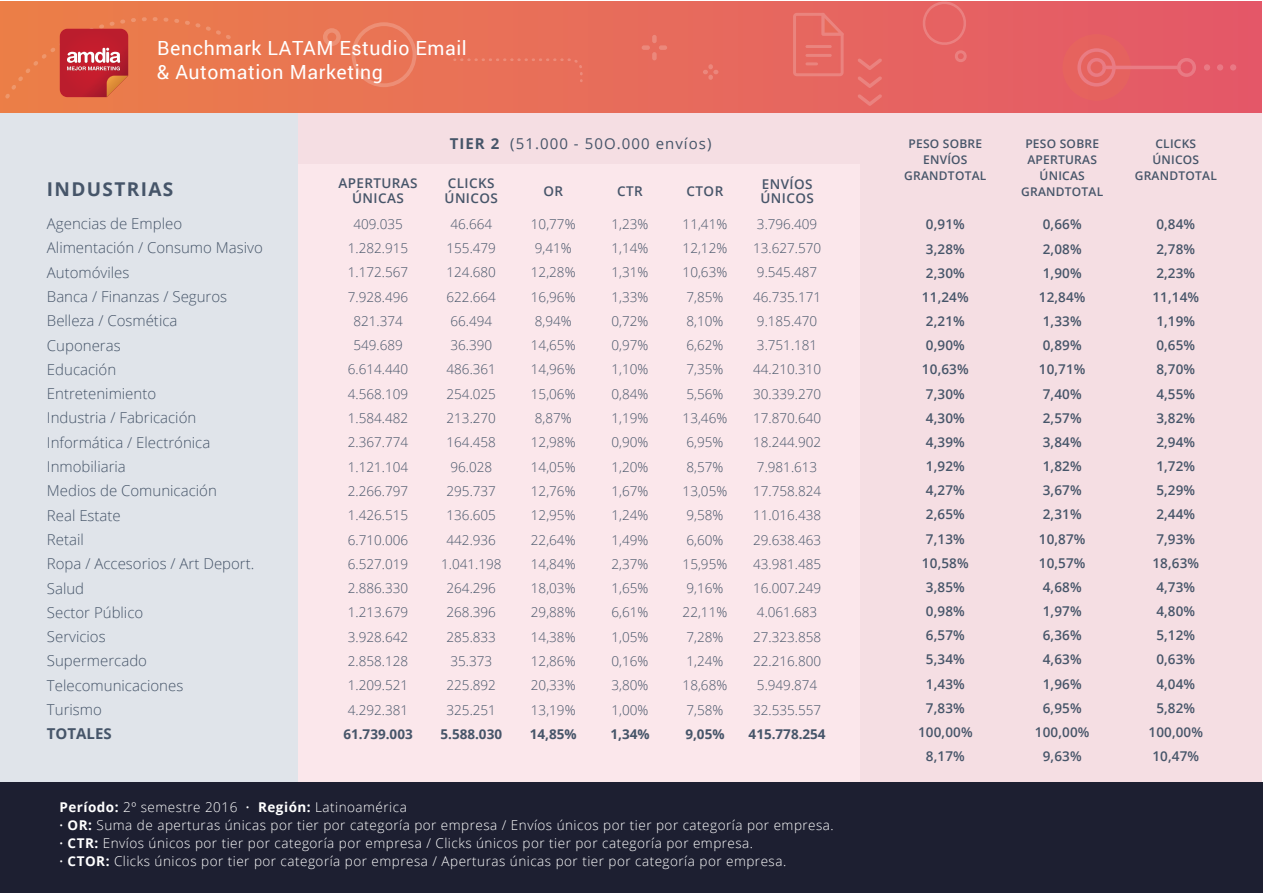
<style>
.page{position:relative;width:1263px;height:893px;background:#fff}
.page>*{position:absolute;margin:0;border:0;box-sizing:border-box;transform-origin:0 0}
.t1{font:19.5px/24px "Roboto";letter-spacing:.03em;color:#fff}
.t2{font:700 19.05px "Open Sans";letter-spacing:.07em;color:#465569}
.t3{font:300 15px/24.3px "Open Sans";color:#465569}
.t4{font:15px "Open Sans";letter-spacing:.07em;color:#465569}
.t5{font:700 15px "Open Sans";color:#465569}
.t6{font:300 13.5px/24.3px "Open Sans";color:#465569}
.t7{font:600 13.5px/24.2px "Open Sans";letter-spacing:.01em;color:#465569;text-align:center}
.t8{font:300 13.5px/18px "Open Sans";letter-spacing:.035em;color:#fff}
.t9{font:700 13.5px "Open Sans";color:#465569}
.t10{font:600 13.5px/14.2px "Open Sans";letter-spacing:.03em;color:#465569}
.t11{font:600 12px/16px "Open Sans";letter-spacing:.02em;color:#465569;text-align:center}
.s1{font-weight:700}
.s2{font-weight:600}
</style>
<div class="page">
<div style="left:0;top:109px;width:307px;height:688px;background:#e0e4ea"></div>
<div style="left:298px;top:109px;width:565px;height:688px;background:#fbe7eb"></div>
<div style="left:298px;top:109px;width:565px;height:55px;background:#f5dee3"></div>
<div style="left:859px;top:109px;width:402px;height:688px;background:#f5dee3"></div>
<div style="left:0;top:783px;width:1263px;height:110px;background:#1d1f31"></div>
<div style="left:0;top:2px;width:1261px;height:110px;background:linear-gradient(to right,#eb7f49,#e4586a)"></div>
<svg style="left:858px;top:94px;width:24px;height:12px"></svg>
<svg style="left:858px;top:76px;width:24px;height:12px"></svg>
<svg style="left:858px;top:59px;width:24px;height:11px"></svg>
<svg style="left:793px;top:13px;width:51px;height:63px;background:#e76d67"></svg>
<hr style="left:805px;top:54px;width:27px;height:3px;background:#fff">
<div style="left:453px;top:58px;width:130px;height:24px;background:#e97058"></div>
<svg style="left:323px;top:28px;width:18px;height:18px"></svg>
<svg style="left:351px;top:22px;width:65px;height:65px;background:#e97859"></svg>
<svg style="left:923px;top:2px;width:44px;height:60px;background:#e66666"></svg>
<div style="left:1062px;top:34px;width:69px;height:67px;background:#e5625e;border-radius:50%"></div>
<svg style="left:1177px;top:58px;width:19px;height:19px"></svg>
<div style="left:1204px;top:64px;width:6px;height:7px;background:#e97984;border-radius:50%"></div>
<div style="left:1217px;top:64px;width:6px;height:7px;background:#e97884;border-radius:50%"></div>
<div style="left:1230px;top:64px;width:6px;height:7px;background:#e97884;border-radius:50%"></div>
<svg style="left:1077px;top:48px;width:39px;height:39px"></svg>
<hr style="left:1102px;top:66px;width:78px;height:3px;background:#fff;border-radius:2px">
<div style="left:652px;top:35px;width:5px;height:8px;background:#eb887b;border-radius:2px"></div>
<div style="left:652px;top:52px;width:5px;height:8px;background:#eb887b;border-radius:2px"></div>
<div style="left:659px;top:45px;width:8px;height:5px;background:#eb887b;border-radius:2px"></div>
<div style="left:642px;top:45px;width:8px;height:5px;background:#eb887b;border-radius:2px"></div>
<svg style="left:703px;top:64px;width:15px;height:16px"></svg>
<svg style="left:5px;top:17px;width:267px;height:84px;background:#e26e4b"></svg>
<h1 class="t1" style="left:157px;top:35px;width:311px">Benchmark LATAM Estudio Email &amp; Automation Marketing</h1>
<h2 class="t2" style="left:47px;top:176px;width:128px">INDUSTRIAS</h2>
<p class="t3" style="left:47px;top:211px;width:217px">Agencias de Empleo<br>Alimentación / Consumo Masivo<br>Automóviles<br>Banca / Finanzas / Seguros<br>Belleza / Cosmética<br>Cuponeras<br>Educación<br>Entretenimiento<br>Industria / Fabricación<br>Informática / Electrónica<br>Inmobiliaria<br>Medios de Comunicación<br>Real Estate<br>Retail<br>Ropa / Accesorios / Art Deport.<br>Salud<br>Sector Público<br>Servicios<br>Supermercado<br>Telecomunicaciones<br>Turismo</p>
<p class="t5" style="left:47px;top:723px;width:66px">TOTALES</p>
<p class="t10" style="left:338px;top:176px;width:81px;text-align:center">APERTURAS<br>ÚNICAS</p>
<p class="t6" style="left:348px;top:211px;width:62px;text-align:center">409.035<br>1.282.915<br>1.172.567<br>7.928.496<br>821.374<br>549.689<br>6.614.440<br>4.568.109<br>1.584.482<br>2.367.774<br>1.121.104<br>2.266.797<br>1.426.515<br>6.710.006<br>6.527.019<br>2.886.330<br>1.213.679<br>3.928.642<br>2.858.128<br>1.209.521<br>4.292.381</p>
<p class="t9" style="left:343px;top:724px;width:71px">61.739.003</p>
<p class="t4" style="left:450px;top:133px;width:263px"><span class="s1">TIER 2</span> (51.000 - 50O.000 envíos)</p>
<p class="t10" style="left:445px;top:176px;width:55px">CLICKS<br>ÚNICOS</p>
<p class="t6" style="left:441px;top:211px;width:62px;text-align:center">46.664<br>155.479<br>124.680<br>622.664<br>66.494<br>36.390<br>486.361<br>254.025<br>213.270<br>164.458<br>96.028<br>295.737<br>136.605<br>442.936<br>1.041.198<br>264.296<br>268.396<br>285.833<br>35.373<br>225.892<br>325.251</p>
<p class="t9" style="left:440px;top:724px;width:63px">5.588.030</p>
<p class="t7" style="left:543px;top:178px;width:21px">OR</p>
<p class="t6" style="left:531px;top:211px;width:46px">10,77%<br>9,41%<br>12,28%<br>16,96%<br>8,94%<br>14,65%<br>14,96%<br>15,06%<br>8,87%<br>12,98%<br>14,05%<br>12,76%<br>12,95%<br>22,64%<br>14,84%<br>18,03%<br>29,88%<br>14,38%<br>12,86%<br>20,33%<br>13,19%</p>
<p class="t9" style="left:530px;top:724px;width:48px">14,85%</p>
<p class="t7" style="left:617px;top:178px;width:27px">CTR</p>
<p class="t6" style="left:611px;top:211px;width:38px;text-align:justify">1,23% 1,14% 1,31% 1,33% 0,72% 0,97% 1,10% 0,84% 1,19% 0,90% 1,20% 1,67% 1,24% 1,49% 2,37% 1,65% 6,61% 1,05% 0,16% 3,80% 1,00%</p>
<p class="t9" style="left:610px;top:724px;width:41px">1,34%</p>
<p class="t7" style="left:687px;top:178px;width:38px">CTOR</p>
<p class="t6" style="left:683px;top:211px;width:46px">11,41%<br>12,12%<br>10,63%<br>7,85%<br>8,10%<br>6,62%<br>7,35%<br>5,56%<br>13,46%<br>6,95%<br>8,57%<br>13,05%<br>9,58%<br>6,60%<br>15,95%<br>9,16%<br>22,11%<br>7,28%<br>1,24%<br>18,68%<br>7,58%</p>
<p class="t9" style="left:685px;top:724px;width:41px">9,05%</p>
<p class="t10" style="left:760px;top:176px;width:55px">ENVÍOS<br>ÚNICOS</p>
<p class="t6" style="left:753px;top:211px;width:70px">3.796.409<br>13.627.570<br>9.545.487<br>46.735.171<br>9.185.470<br>3.751.181<br>44.210.310<br>30.339.270<br>17.870.640<br>18.244.902<br>7.981.613<br>17.758.824<br>11.016.438<br>29.638.463<br>43.981.485<br>16.007.249<br>4.061.683<br>27.323.858<br>22.216.800<br>5.949.874<br>32.535.557</p>
<p class="t9" style="left:749px;top:724px;width:79px">415.778.254</p>
<p class="t8" style="left:59px;top:797px;width:776px"><span class="s1">Período:</span> 2º semestre 2016 <span class="s2">·</span> <span class="s1">Región:</span> Latinoamérica<br><span class="s2">·</span> <span class="s1">OR:</span> Suma de aperturas únicas por tier por categoría por empresa / Envíos únicos por tier por categoría por empresa. <span class="s2">·</span> <span class="s1">CTR:</span> Envíos únicos por tier por categoría por empresa / Clicks únicos por tier por categoría por empresa.<br><span class="s2">·</span> <span class="s1">CTOR:</span> Clicks únicos por tier por categoría por empresa / Aperturas únicas por tier por categoría por empresa.</p>
<p class="t11" style="left:904px;top:135px;width:84px">PESO SOBRE<br>ENVÍOS<br>GRANDTOTAL</p>
<p class="t7" style="left:918px;top:212px;width:56px">0,91%<br>3,28%<br>2,30%<br>11,24%<br>2,21%<br>0,90%<br>10,63%<br>7,30%<br>4,30%<br>4,39%<br>1,92%<br>4,27%<br>2,65%<br>7,13%<br>10,58%<br>3,85%<br>0,98%<br>6,57%<br>5,34%<br>1,43%<br>7,83%<br>100,00%<br>8,17%</p>
<p class="t11" style="left:1021px;top:135px;width:84px">PESO SOBRE<br>APERTURAS<br>ÚNICAS<br>GRANDTOTAL</p>
<p class="t7" style="left:1035px;top:212px;width:56px">0,66%<br>2,08%<br>1,90%<br>12,84%<br>1,33%<br>0,89%<br>10,71%<br>7,40%<br>2,57%<br>3,84%<br>1,82%<br>3,67%<br>2,31%<br>10,87%<br>10,57%<br>4,68%<br>1,97%<br>6,36%<br>4,63%<br>1,96%<br>6,95%<br>100,00%<br>9,63%</p>
<p class="t11" style="left:1135px;top:135px;width:84px">CLICKS<br>ÚNICOS<br>GRANDTOTAL</p>
<p class="t7" style="left:1148px;top:212px;width:56px">0,84%<br>2,78%<br>2,23%<br>11,14%<br>1,19%<br>0,65%<br>8,70%<br>4,55%<br>3,82%<br>2,94%<br>1,72%<br>5,29%<br>2,44%<br>7,93%<br>18,63%<br>4,73%<br>4,80%<br>5,12%<br>0,63%<br>4,04%<br>5,82%<br>100,00%<br>10,47%</p>
</div>
